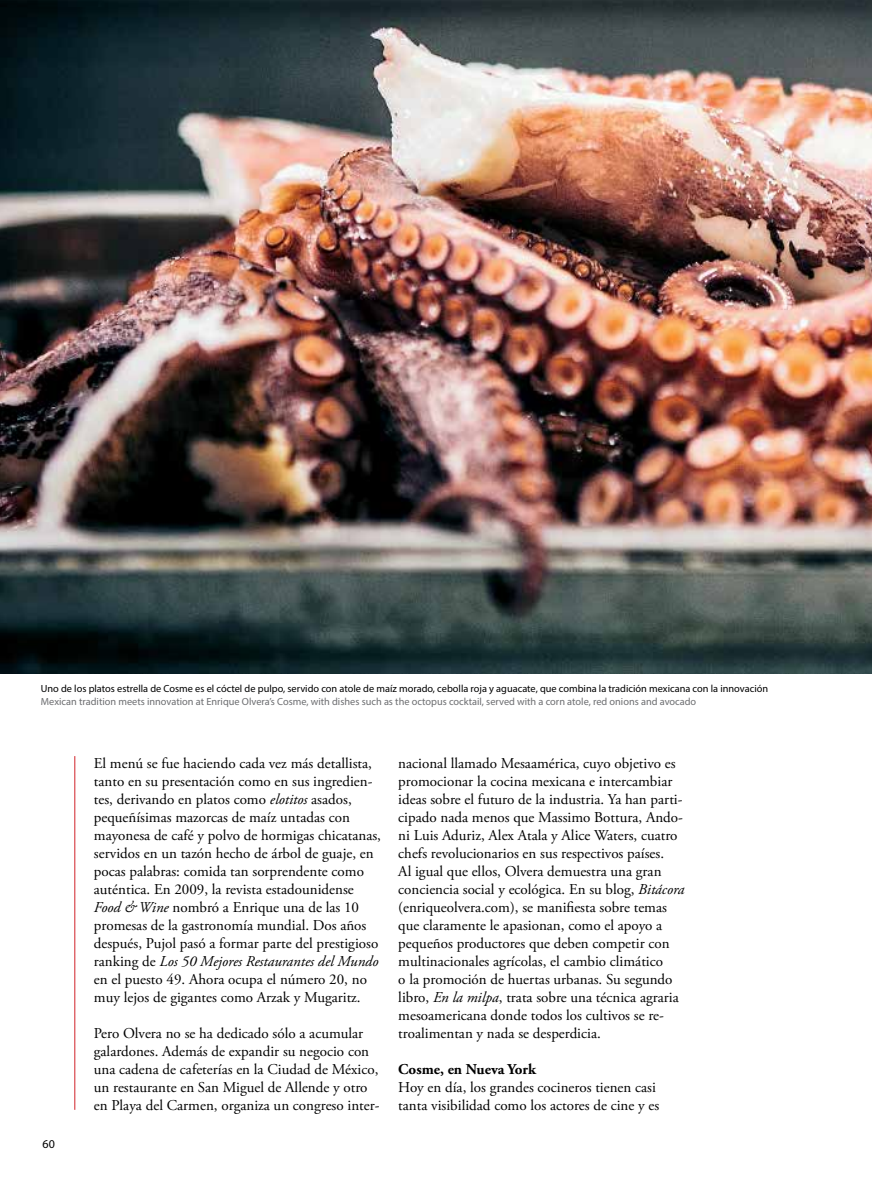
<style>
.page{position:relative;width:872px;height:1191px;background:#fff}
.page>*{position:absolute;margin:0;border:0;box-sizing:border-box;transform-origin:0 0}
.t1{font:15px/18px "Adobe Garamond Pro";color:#000}
.t2{font:700 15px "Adobe Garamond Pro";color:#000}
.t3{font:12px "Myriad Pro";color:#000}
.t4{font:10.35px "Myriad Pro";color:#000}
.t5{font:10.35px "Myriad Pro";color:#6d6e71}
.s1{font-style:italic}
</style>
<div class="page">
<img style="left:0;top:0;width:872px;height:674px">
<hr style="left:74px;top:756px;width:1px;height:353px;background:#d2232a">
<p class="t4" style="left:41px;top:682px;width:729px">Uno de los platos estrella de Cosme es el cóctel de pulpo, servido con atole de maíz morado, cebolla roja y aguacate, que combina la tradición mexicana con la innovación</p>
<p class="t5" style="left:41px;top:694px;width:657px">Mexican tradition meets innovation at Enrique Olvera’s Cosme, with dishes such as the octopus cocktail, served with a corn atole, red onions and avocado</p>
<p class="t3" style="left:43px;top:1136px;width:14px">60</p>
<p class="t1" style="left:94px;top:755px;width:289px">El menú se fue haciendo cada vez más detallista, tanto en su presentación como en sus ingredien&shy;tes, derivando en platos como <span class="s1">elotitos</span> asados, pequeñísimas mazorcas de maíz untadas con mayonesa de café y polvo de hormigas chicatanas, servidos en un tazón hecho de árbol de guaje, en pocas palabras: comida tan sorprendente como auténtica. En 2009, la revista estadounidense <span class="s1">Food &amp; Wine</span> nombró a Enrique una de las 10 promesas de la gastronomía mundial. Dos años después, Pujol pasó a formar parte del prestigioso ranking de <span class="s1">Los 50 Mejores Restaurantes del Mundo </span>en el puesto 49. Ahora ocupa el número 20, no muy lejos de gigantes como Arzak y Mugaritz.</p>
<p class="t1" style="left:94px;top:1025px;width:287px">Pero Olvera no se ha dedicado sólo a acumular galardones. Además de expandir su negocio con una cadena de cafeterías en la Ciudad de México, un restaurante en San Miguel de Allende y otro en Playa del Carmen, organiza un congreso inter-</p>
<p class="t1" style="left:398px;top:755px;width:288px">nacional llamado Mesaamérica, cuyo objetivo es promocionar la cocina mexicana e intercambiar ideas sobre el futuro de la industria. Ya han parti&shy;cipado nada menos que Massimo Bottura, Ando&shy;ni Luis Aduriz, Alex Atala y Alice Waters, cuatro chefs revolucionarios en sus respectivos países.<br>Al igual que ellos, Olvera demuestra una gran conciencia social y ecológica. En su blog, <span class="s1">Bitácora </span>(enriqueolvera.com), se manifiesta sobre temas que claramente le apasionan, como el apoyo a pequeños productores que deben competir con multinacionales agrícolas, el cambio climático<br>o la promoción de huertas urbanas. Su segundo libro, <span class="s1">En la milpa</span>, trata sobre una técnica agraria mesoamericana donde todos los cultivos se re&shy;troalimentan y nada se desperdicia.</p>
<p class="t2" style="left:398px;top:1060px;width:139px">Cosme, en Nueva York</p>
<p class="t1" style="left:398px;top:1079px;width:262px">Hoy en día, los grandes cocineros tienen casi tanta visibilidad como los actores de cine y es</p>
</div>
